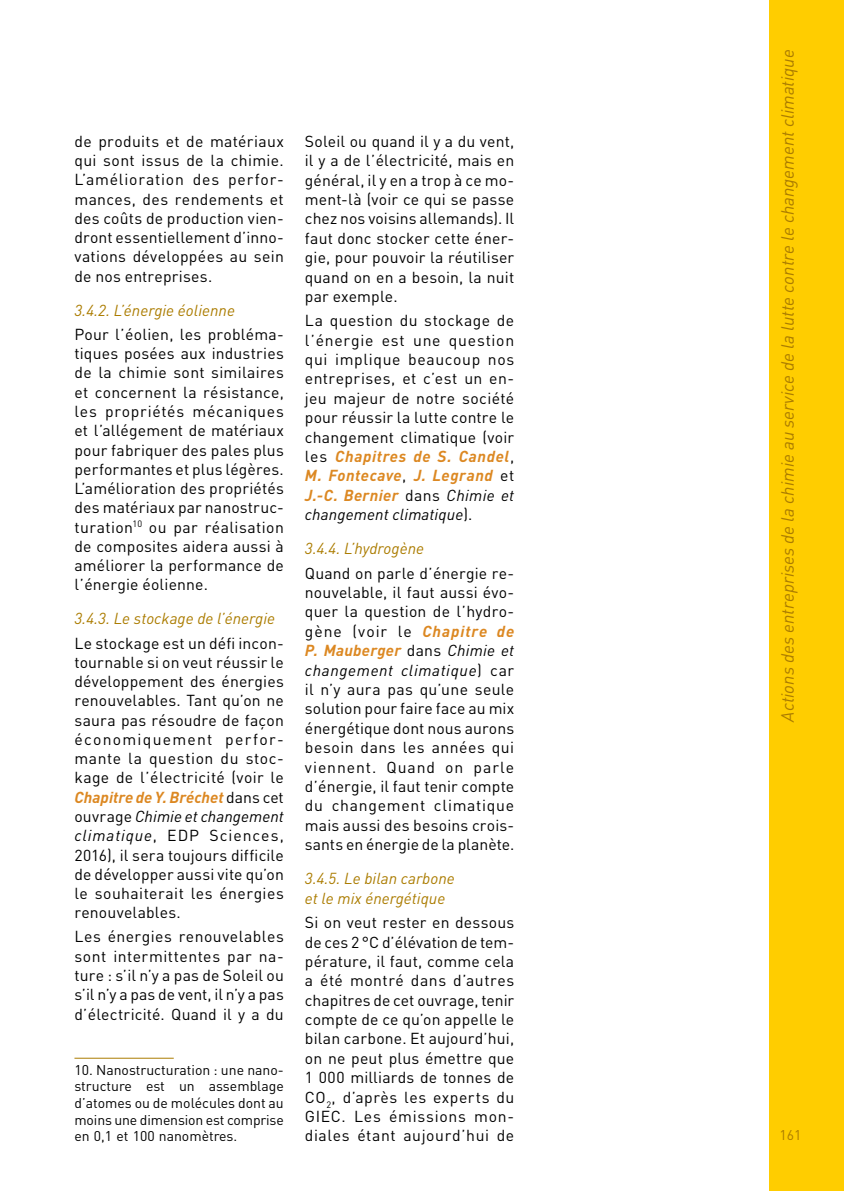
<style>
.page{position:relative;width:844px;height:1191px;background:#fff}
.page>*{position:absolute;margin:0;border:0;box-sizing:border-box;transform-origin:0 0}
.t1{font:italic 17.5px "DIN";color:#ab7c00}
._04-Texte_courant{font:15.75px/19.4px "DIN";letter-spacing:.015em;color:#000;text-align:justify}
._7-Inter_3{font:italic 15.75px/19.4px "DIN";color:#ab7c00}
._11-Notes{font:14px/16.6px "DIN";color:#000}
.t2{font:14px "DIN";color:#ab7c00}
.s1{font-weight:700;font-style:italic;color:#dc8822}
.s2{font-style:italic}
</style>
<div class="page">
<div style="left:769px;top:0;width:74px;height:1191px;background:#ffcd00"></div>
<hr style="left:74px;top:1057px;width:100px;height:1px;background:#ab7c00">
<p class="_04-Texte_courant" style="left:74px;top:131px;width:211px">de produits et de matériaux qui sont issus de la chimie.<br>L’amélioration des perfor&shy;mances, des rendements et des coûts de production vien&shy;dront essentiellement d’inno&shy;vations développées au sein de nos entreprises.</p>
<p class="_7-Inter_3" style="left:74px;top:300px;width:162px">3.4.2. L’énergie éolienne</p>
<p class="_04-Texte_courant" style="left:74px;top:324px;width:211px">Pour l’éolien, les probléma&shy;tiques posées aux industries de la chimie sont similaires et concernent la résistance, les propriétés mécaniques et l’allégement de matériaux pour fabriquer des pales plus performantes et plus légères.<br>L’amélioration des propriétés des matériaux par nanostruc&shy;turation<sup>10</sup> ou par réalisation de composites aidera aussi à améliorer la performance de l’énergie éolienne.</p>
<p class="_7-Inter_3" style="left:74px;top:609px;width:202px">3.4.3. Le stockage de l’énergie</p>
<p class="_04-Texte_courant" style="left:74px;top:633px;width:211px">Le stockage est un défi incon&shy;tournable si on veut réussir le développement des énergies renouvelables. Tant qu’on ne saura pas résoudre de façon économiquement perfor&shy;mante la question du stoc&shy;kage de l’électricité (voir le <span class="s1">Chapitre de Y. Bréchet</span> dans cet ouvrage <span class="s2">Chimie et changement climatique</span>, EDP Sciences, 2016), il sera toujours difficile de développer aussi vite qu’on le souhaiterait les énergies renouvelables.</p>
<p class="_04-Texte_courant" style="left:74px;top:927px;width:211px">Les énergies renouvelables sont intermittentes par na&shy;ture : s’il n’y a pas de Soleil ou s’il n’y a pas de vent, il n’y a pas d’électricité. Quand il y a du</p>
<p class="_11-Notes" style="left:74px;top:1061px;width:211px">10. Nanostructuration : une nano&shy;structure est un assemblage d’atomes ou de molécules dont au moins une dimension est comprise en 0,1 et 100 nanomètres.</p>
<p class="_04-Texte_courant" style="left:305px;top:131px;width:211px">Soleil ou quand il y a du vent, il y a de l’électricité, mais en général, il y en a trop à ce mo&shy;ment-là (voir ce qui se passe chez nos voisins allemands). Il faut donc stocker cette éner&shy;gie, pour pouvoir la réutiliser quand on en a besoin, la nuit par exemple.</p>
<p class="_04-Texte_courant" style="left:305px;top:310px;width:211px">La question du stockage de l’énergie est une question qui implique beaucoup nos entreprises, et c’est un en&shy;jeu majeur de notre société pour réussir la lutte contre le changement climatique (voir les <span class="s1">Chapitres de S. Candel</span>, <span class="s1">M. Fontecave</span>, <span class="s1">J. Legrand</span> et <span class="s1">J.-C. Bernier</span> dans <span class="s2">Chimie et changement climatique</span>).</p>
<p class="_7-Inter_3" style="left:305px;top:538px;width:121px">3.4.4. L’hydrogène</p>
<p class="_04-Texte_courant" style="left:305px;top:563px;width:211px;text-align:left">Quand on parle d’énergie re&shy;nouvelable, il faut aussi évo&shy;quer la question de l’hydro&shy;gène (voir le <span class="s1">Chapitre de<br>P. Mauberger</span> dans <span class="s2">Chimie et changement climatique</span>) car il n’y aura pas qu’une seule solution pour faire face au mix énergétique dont nous aurons besoin dans les années qui viennent. Quand on parle d’énergie, il faut tenir compte du changement climatique mais aussi des besoins crois&shy;sants en énergie de la planète.</p>
<p class="_7-Inter_3" style="left:305px;top:868px;width:151px">3.4.5. Le bilan carbone et le mix énergétique</p>
<p class="_04-Texte_courant" style="left:305px;top:912px;width:211px">Si on veut rester en dessous de ces 2 °C d’élévation de tem&shy;pérature, il faut, comme cela a été montré dans d’autres chapitres de cet ouvrage, tenir compte de ce qu’on appelle le bilan carbone. Et aujourd’hui, on ne peut plus émettre que 1 000 milliards de tonnes de CO<sub>2</sub>, d’après les experts du GIEC. Les émissions mon&shy;diales étant aujourd’hui de</p>
<p class="t1" style="left:776px;top:721px;width:673px;rotate:-90deg">Actions des entreprises de la chimie au service de la lutte contre le changement climatique</p>
<p class="t2" style="left:779px;top:1125px;width:23px">161</p>
</div>
